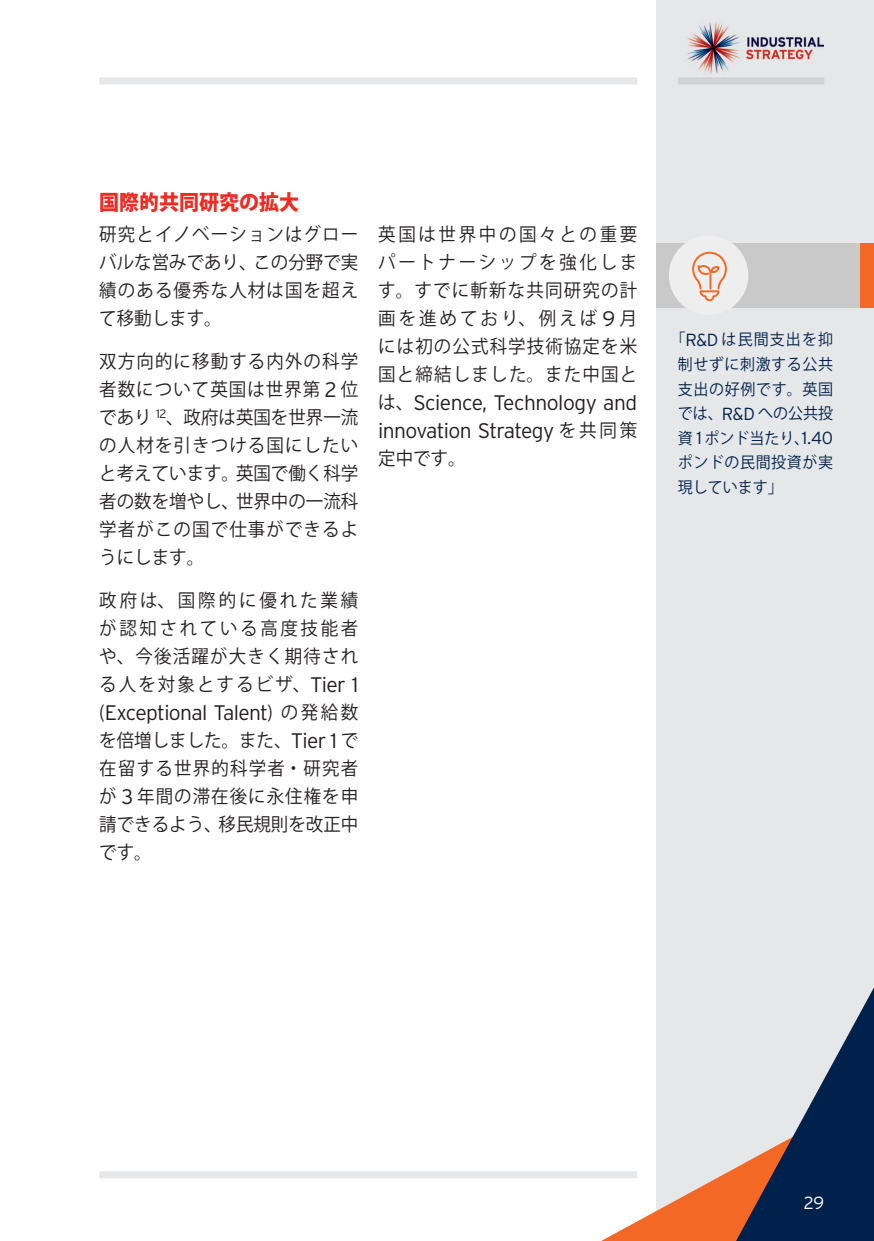
<style>
.page{position:relative;width:874px;height:1241px;background:#fff}
.page>*{position:absolute;margin:0;border:0;box-sizing:border-box;transform-origin:0 0}
.t1{font:300 21px/28px "Interstate";letter-spacing:-.03em;color:#231f20}
.t2{font:800 21px "Koz Go Pr 6 N";color:#ee2a23;scale:.95 1}
.t3{font:18.38px/28px "Koz Go Pr 6 N";letter-spacing:.065em;color:#231f20;text-align:justify;scale:.95 1}
.t4{font:300 17.5px "Interstate";color:#fff}
.t5{font:15.75px/24.5px "Koz Go Pr 6 N";letter-spacing:.04em;color:#00214b;text-align:justify;scale:.95 1}
.s1{font-family:"Interstate";font-weight:300;font-size:21px}
.s2{font-family:"Koz Go Pr 6 N";font-weight:400;font-size:18.38px}
.s3{font-family:"Interstate";font-weight:300;font-size:17.5px}
</style>
<div class="page">
<div style="left:656px;top:0;width:217px;height:1240px;background:#e6e7e9"></div>
<svg style="left:601px;top:989px;width:272px;height:251px"></svg>
<div style="left:99px;top:77px;width:538px;height:7px;background:#e6e7e9"></div>
<div style="left:99px;top:1170px;width:538px;height:7px;background:#e6e7e9"></div>
<div style="left:677px;top:77px;width:146px;height:7px;background:#d1d2d4"></div>
<img style="left:687px;top:22px;width:136px;height:52px">
<div style="left:859px;top:243px;width:14px;height:64px;background:#f36824"></div>
<div style="left:656px;top:243px;width:203px;height:64px;background:#cac9c9"></div>
<div style="left:668px;top:235px;width:80px;height:80px;background:#eeeeef;border-radius:50%"></div>
<svg style="left:692px;top:252px;width:34px;height:49px"></svg>
<p class="t2" style="left:99px;top:190px;width:211px">国際的共同研究の拡大</p>
<p class="t3" style="left:99px;top:221px;width:274px">研究とイノベーションはグローバルな営みであり、この分野で実績のある優秀な人材は国を超えて移動します。</p>
<p class="t3" style="left:99px;top:347px;width:274px">双方向的に移動する内外の科学者数について英国は世界第 <span class="s1">2</span> 位であり <sup>12</sup>、政府は英国を世界一流の人材を引きつける国にしたいと考えています。英国で働く科学者の数を増やし、世界中の一流科学者がこの国で仕事ができるようにします。</p>
<p class="t3" style="left:99px;top:586px;width:274px">政府は、国際的に優れた業績が認知されている高度技能者や、今後活躍が大きく期待される人を対象とするビザ、<span class="s1">Tier 1</span></p>
<p class="t1" style="left:99px;top:698px;width:260px"><span class="s2">(</span>Exceptional Talent<span class="s2">) の発給数</span></p>
<p class="t3" style="left:99px;top:726px;width:274px">を倍増しました。また、<span class="s1">Tier 1</span> で在留する世界的科学者・研究者が <span class="s1">3</span> 年間の滞在後に永住権を申請できるよう、移民規則を改正中です。</p>
<p class="t3" style="left:378px;top:221px;width:274px">英国は世界中の国々との重要パートナーシップを強化します。すでに斬新な共同研究の計画を進めており、例えば <span class="s1">9</span>月には初の公式科学技術協定を米国と締結しました。また中国と</p>
<p class="t1" style="left:378px;top:388px;width:260px"><span class="s2">は、</span>Science, Technology and innovation Strategy <span class="s2">を共同策</span></p>
<p class="t3" style="left:378px;top:445px;width:93px">定中です。</p>
<p class="t5" style="left:677px;top:328px;width:165px;text-indent:-7px">「<span class="s3">R&amp;D</span> は民間支出を抑制せずに刺激する公共支出の好例です。英国では、<span class="s3">R&amp;D</span> への公共投資 <span class="s3">1</span> ポンド当たり、<span class="s3">1.40</span>ポンドの民間投資が実現しています」</p>
<p class="t4" style="left:803px;top:1192px;width:22px">29</p>
</div>
